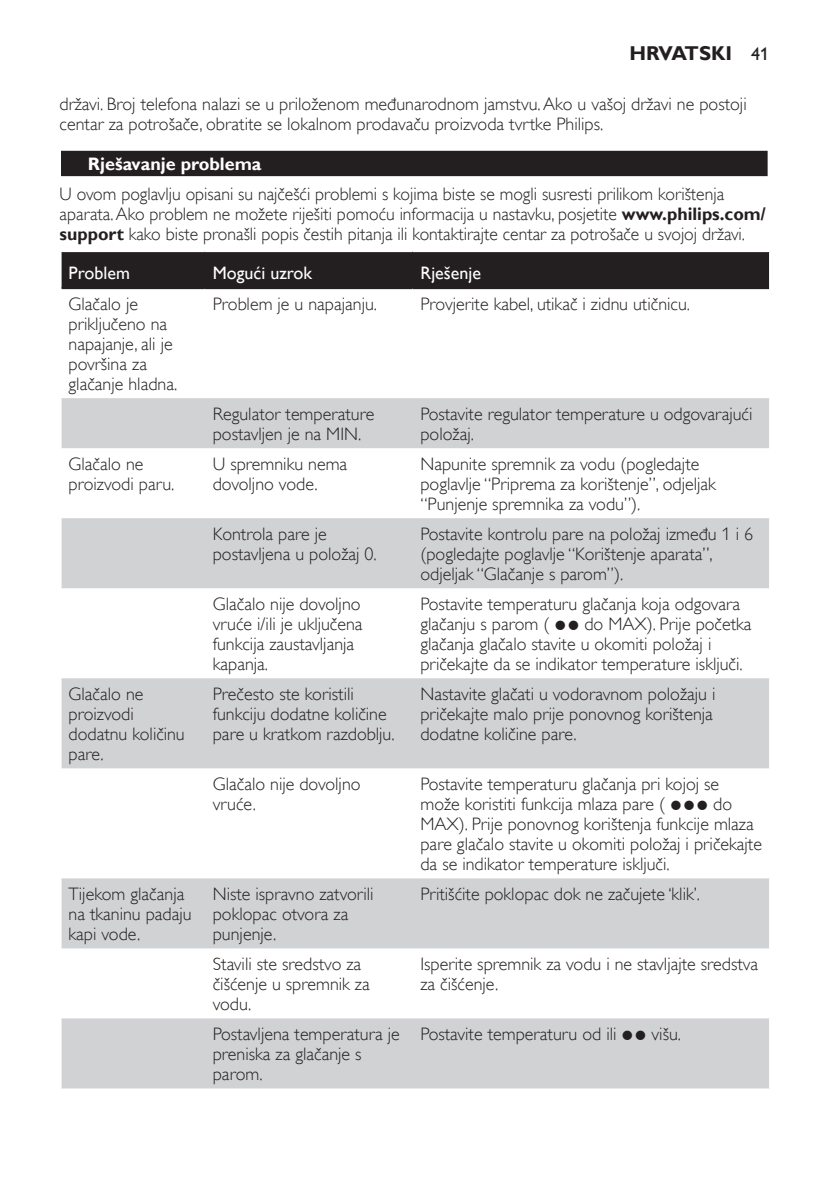
<style>
.page{position:relative;width:840px;height:1191px;background:#fff}
.page>*{position:absolute;margin:0;border:0;box-sizing:border-box;transform-origin:0 0}
.t1{font:700 20px "Gill Sans Alt One WGL";color:#231f20}
.t2{font:18px/20px "Gill Sans Alt One WGL Light";color:#231f20}
.t3{font:18px "Gill Sans Alt One WGL";color:#fff}
.t4{font:700 18px "Gill Sans Alt One WGL";color:#fff}
.s1{font-weight:400;font-size:18px}
.s2{font-family:"Gill Sans Alt One WGL";font-weight:700}
.s3{font-family:"Philipsfonta Plain"}
</style>
<div class="page">
<div style="left:60px;top:150px;width:708px;height:28px;background:#dfdede"></div>
<div style="left:61px;top:151px;width:706px;height:25px;background:#231f20"></div>
<div style="left:62px;top:252px;width:706px;height:35px;background:#231f20"></div>
<svg style="left:62px;top:398px;width:706px;height:690px;fill:#d4d5d7"></svg>
<hr style="left:62px;top:287px;width:143px;height:2px;background:#231f20">
<hr style="left:205px;top:287px;width:207px;height:2px;background:#231f20">
<hr style="left:412px;top:287px;width:356px;height:2px;background:#231f20">
<p class="t1" style="left:629px;top:40px;width:141px">Hrvatski <span class="s1">41</span></p>
<p class="t2" style="left:60px;top:94px;width:688px">državi. Broj telefona nalazi se u priloženom međunarodnom jamstvu. Ako u vašoj državi ne postoji centar za potrošače, obratite se lokalnom prodavaču proizvoda tvrtke Philips.</p>
<p class="t4" style="left:88px;top:152px;width:175px">Rješavanje problema</p>
<p class="t2" style="left:60px;top:184px;width:707px">U ovom poglavlju opisani su najčešći problemi s kojima biste se mogli susresti prilikom korištenja aparata.Ako problem ne možete riješiti pomoću informacija u nastavku, posjetite <span class="s2">www.philips.com/ support</span> kako biste pronašli popis čestih pitanja ili kontaktirajte centar za potrošače u svojoj državi.</p>
<p class="t3" style="left:69px;top:261px;width:63px">Problem</p>
<p class="t3" style="left:213px;top:261px;width:101px">Mogući uzrok</p>
<p class="t3" style="left:420px;top:261px;width:62px">Rješenje</p>
<p class="t2" style="left:69px;top:294px;width:110px">Glačalo je priključeno na napajanje, ali je površina za glačanje hladna.</p>
<p class="t2" style="left:213px;top:294px;width:166px">Problem je u napajanju.</p>
<p class="t2" style="left:420px;top:294px;width:271px">Provjerite kabel, utikač i zidnu utičnicu.</p>
<p class="t2" style="left:213px;top:404px;width:163px">Regulator temperature postavljen je na MIN.</p>
<p class="t2" style="left:420px;top:404px;width:333px">Postavite regulator temperature u odgovarajući položaj.</p>
<p class="t2" style="left:69px;top:454px;width:107px">Glačalo ne proizvodi paru.</p>
<p class="t2" style="left:213px;top:454px;width:136px">U spremniku nema dovoljno vode.</p>
<p class="t2" style="left:420px;top:454px;width:297px">Napunite spremnik za vodu (pogledajte poglavlje “Priprema za korištenje”, odjeljak “Punjenje spremnika za vodu”).</p>
<p class="t2" style="left:213px;top:524px;width:165px">Kontrola pare je postavljena u položaj 0.</p>
<p class="t2" style="left:420px;top:524px;width:334px">Postavite kontrolu pare na položaj između 1 i 6 (pogledajte poglavlje “Korištenje aparata”, odjeljak “Glačanje s parom”).</p>
<p class="t2" style="left:213px;top:594px;width:151px">Glačalo nije dovoljno vruće i/ili je uključena funkcija zaustavljanja kapanja.</p>
<p class="t2" style="left:420px;top:594px;width:332px">Postavite temperaturu glačanja koja odgovara glačanju s parom ( <span class="s3">2</span> do MAX). Prije početka glačanja glačalo stavite u okomiti položaj i pričekajte da se indikator temperature isključi.</p>
<p class="t2" style="left:69px;top:684px;width:118px">Glačalo ne proizvodi dodatnu količinu pare.</p>
<p class="t2" style="left:213px;top:684px;width:183px">Prečesto ste koristili funkciju dodatne količine pare u kratkom razdoblju.</p>
<p class="t2" style="left:420px;top:684px;width:296px">Nastavite glačati u vodoravnom položaju i pričekajte malo prije ponovnog korištenja dodatne količine pare.</p>
<p class="t2" style="left:213px;top:774px;width:149px">Glačalo nije dovoljno vruće.</p>
<p class="t2" style="left:420px;top:774px;width:343px">Postavite temperaturu glačanja pri kojoj se može koristiti funkcija mlaza pare ( <span class="s3">3</span> do MAX). Prije ponovnog korištenja funkcije mlaza pare glačalo stavite u okomiti položaj i pričekajte da se indikator temperature isključi.</p>
<p class="t2" style="left:69px;top:884px;width:124px">Tijekom glačanja na tkaninu padaju kapi vode.</p>
<p class="t2" style="left:213px;top:884px;width:162px">Niste ispravno zatvorili poklopac otvora za punjenje.</p>
<p class="t2" style="left:420px;top:884px;width:281px">Pritišćite poklopac dok ne začujete ‘klik’.</p>
<p class="t2" style="left:213px;top:954px;width:158px">Stavili ste sredstvo za čišćenje u spremnik za vodu.</p>
<p class="t2" style="left:420px;top:954px;width:339px">Isperite spremnik za vodu i ne stavljajte sredstva za čišćenje.</p>
<p class="t2" style="left:213px;top:1024px;width:188px">Postavljena temperatura je preniska za glačanje s parom.</p>
<p class="t2" style="left:420px;top:1024px;width:262px">Postavite temperaturu od ili <span class="s3">2</span> višu.</p>
</div>
